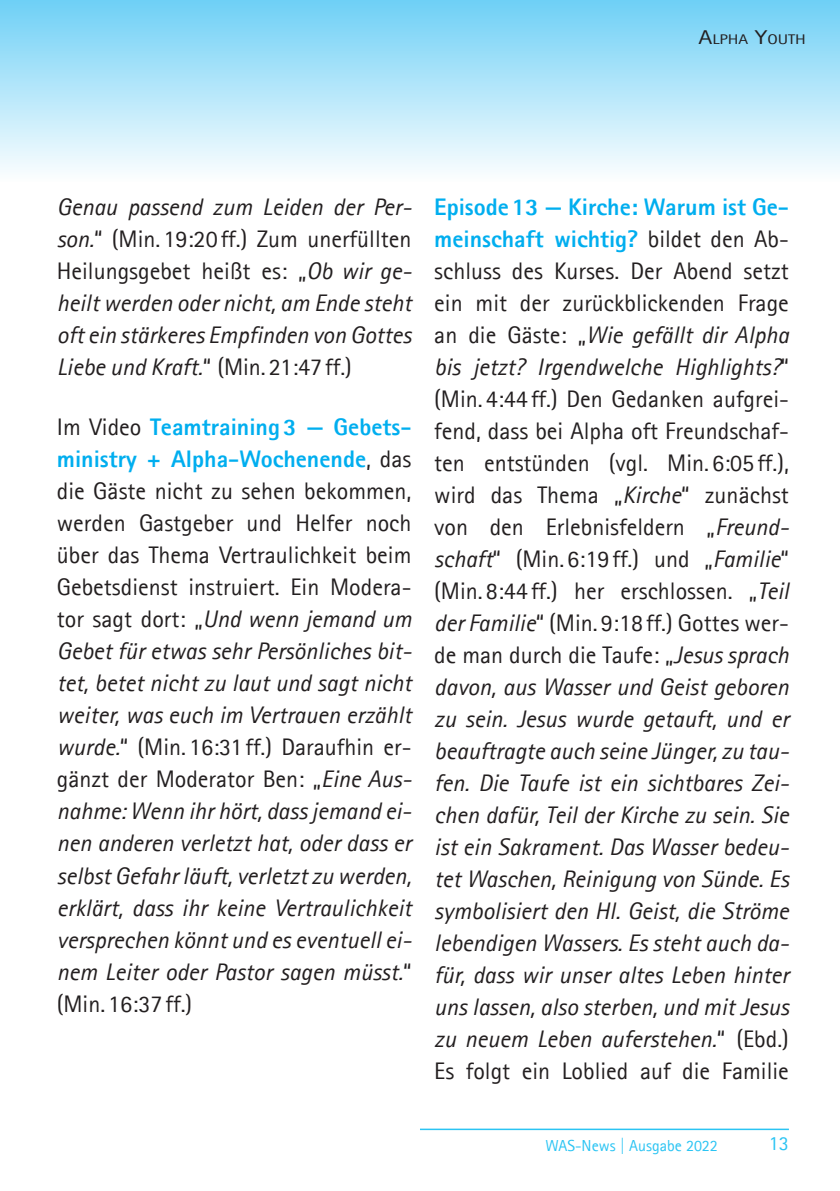
<style>
.page{position:relative;width:840px;height:1191px;background:#fff}
.page>*{position:absolute;margin:0;border:0;box-sizing:border-box;transform-origin:0 0}
.t1{font:italic 24px/32px "Agfa Rotis Sans Serif";color:#231f20;text-align:justify}
.t2{font:20px "Agfa Rotis Sans Serif";color:#2bc4f3}
.t3{font:16px "Agfa Rotis Sans Serif";color:#2bc4f3}
.t4{font:14px "Agfa Rotis Sans Serif";color:#231f20;scale:1.25 1}
.s1{font-size:20px}
.s2{font-style:normal}
.s3{font-weight:800;font-style:normal;color:#00aeef}
</style>
<div class="page">
<hr style="left:420px;top:1128px;width:368px;height:2px;background:#2bc4f3">
<div style="left:0;top:0;width:839px;height:181px;background:linear-gradient(to bottom,#6ed0f6,#fcfefe)"></div>
<p class="t4" style="left:698px;top:31px;width:87px"><span class="s1">A</span>LPHA <span class="s1">Y</span>OUTH</p>
<p class="t1" style="left:57px;top:191px;width:356px">Genau passend zum Leiden der Per&shy;son.<span class="s2">“ (Min. 19:20 ff.) Zum unerfüllten Heilungsgebet heißt es: „</span>Ob wir ge&shy;heilt werden oder nicht, am Ende steht oft ein stärkeres Empfinden von Gottes Liebe und Kraft.<span class="s2">“ (Min.21:47ff.)</span></p>
<p class="t1" style="left:57px;top:411px;width:356px"><span class="s2">Im Video</span> <span class="s3">Teamtraining3 — Gebets&shy;ministry + Alpha-Wochenende</span><span class="s2">, das die Gäste nicht zu sehen bekommen, werden Gastgeber und Helfer noch über das Thema Vertraulichkeit beim Gebetsdienst instruiert. Ein Modera&shy;tor sagt dort: „</span>Und wenn jemand um Gebet für etwas sehr Persönliches bit&shy;tet, betet nicht zu laut und sagt nicht weiter, was euch im Vertrauen erzählt wurde.<span class="s2">“ (Min. 16:31 ff.) Daraufhin er&shy;gänzt der Moderator Ben: „</span>Eine Aus&shy;nahme: Wenn ihr hört, dass jemand ei&shy;nen anderen verletzt hat, oder dass er selbst Gefahr läuft, verletzt zu werden, erklärt, dass ihr keine Vertraulichkeit versprechen könnt und es eventuell ei&shy;nem Leiter oder Pastor sagen müsst.<span class="s2">“ (Min. 16:37 ff.)</span></p>
<p class="t1" style="left:434px;top:191px;width:356px"><span class="s3">Episode13 — Kirche: Warum ist Ge&shy;meinschaft wichtig?</span> <span class="s2">bildet den Ab&shy;schluss des Kurses. Der Abend setzt ein mit der zurückblickenden Frage an die Gäste: „</span>Wie gefällt dir Alpha bis jetzt? Irgendwelche Highlights?<span class="s2">“ (Min. 4:44 ff.) Den Gedanken aufgrei&shy;fend, dass bei Alpha oft Freundschaf&shy;ten entstünden (vgl. Min. 6:05 ff.), wird das Thema „</span>Kirche<span class="s2">“ zunächst von den Erlebnisfeldern „</span>Freund&shy;schaft<span class="s2">“ (Min.6:19 ff.) und „</span>Familie<span class="s2">“ (Min. 8:44 ff.) her erschlossen. „</span>Teil der Familie<span class="s2">“ (Min. 9:18 ff.) Gottes wer&shy;de man durch die Taufe: „</span>Jesus sprach davon, aus Wasser und Geist geboren zu sein. Jesus wurde getauft, und er beauftragte auch seine Jünger, zu tau&shy;fen. Die Taufe ist ein sichtbares Zei&shy;chen dafür, Teil der Kirche zu sein. Sie ist ein Sakrament. Das Wasser bedeu&shy;tet Waschen, Reinigung von Sünde. Es symbolisiert den Hl. Geist, die Ströme lebendigen Wassers. Es steht auch da&shy;für, dass wir unser altes Leben hinter uns lassen, also sterben, und mit Jesus zu neuem Leben auferstehen.<span class="s2">“ (Ebd.)<br>Es folgt ein Loblied auf die Familie</span></p>
<p class="t3" style="left:545px;top:1136px;width:174px">WAS-News | Ausgabe 2022</p>
<p class="t2" style="left:768px;top:1131px;width:21px">13</p>
</div>
